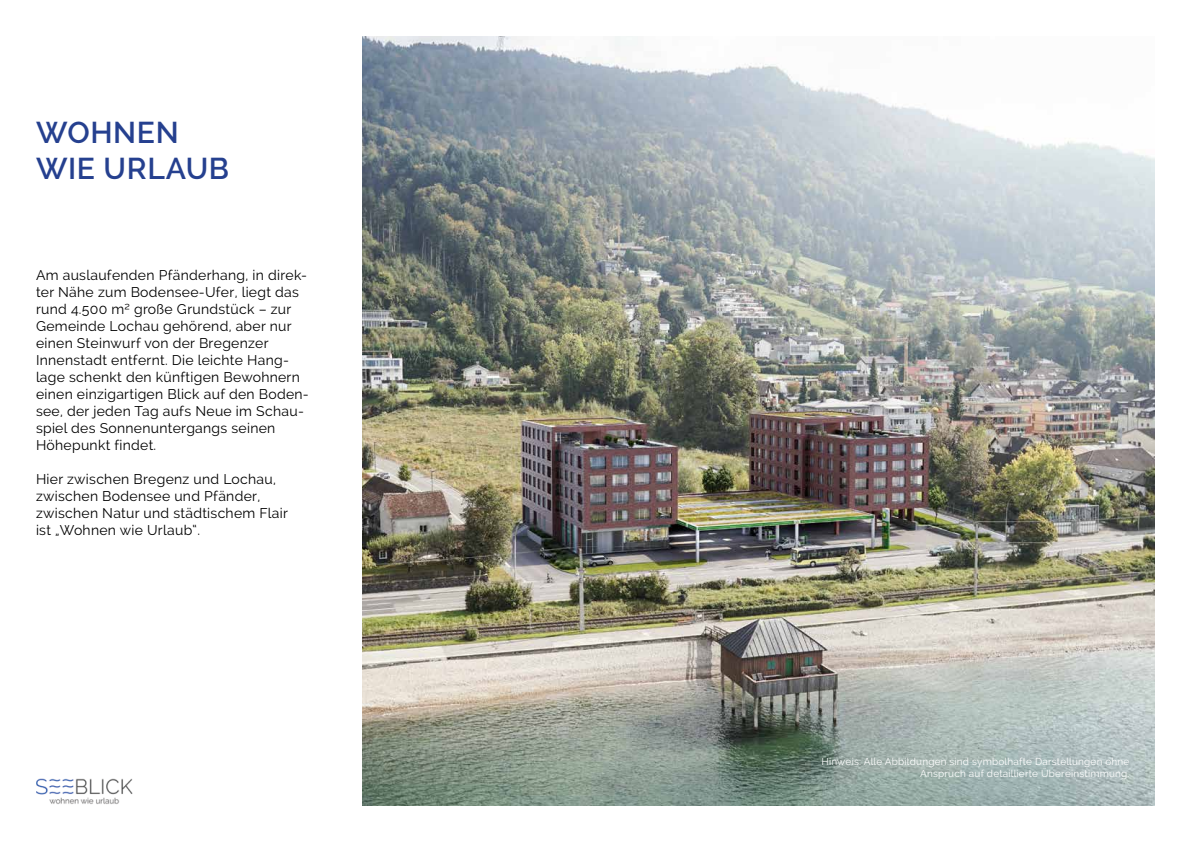
<style>
.page{position:relative;width:1191px;height:842px;background:#fff}
.page>*{position:absolute;margin:0;border:0;box-sizing:border-box;transform-origin:0 0}
.t1{font:600 30px/36px "Raleway";letter-spacing:.02em;color:#25408f}
.t2{font:14px/17px "Raleway";letter-spacing:.02em;color:#000}
.t3{font:10px/12px "Raleway";letter-spacing:.02em;color:#fff;text-align:right}
</style>
<div class="page">
<img style="left:36px;top:778px;width:96px;height:26px">
<img style="left:363px;top:36px;width:792px;height:770px">
<h1 class="t1" style="left:36px;top:114px;width:195px">WOHNEN<br>WIE URLAUB</h1>
<p class="t2" style="left:36px;top:266px;width:274px">Am auslaufenden Pfänderhang, in direk&shy;ter Nähe zum Bodensee-Ufer, liegt das rund 4.500 m² große Grundstück – zur Gemeinde Lochau gehörend, aber nur einen Steinwurf von der Bregenzer Innenstadt entfernt. Die leichte Hang&shy;lage schenkt den künftigen Bewohnern einen einzigartigen Blick auf den Boden&shy;see, der jeden Tag aufs Neue im Schau&shy;spiel des Sonnenuntergangs seinen Höhepunkt findet.</p>
<p class="t2" style="left:36px;top:470px;width:254px">Hier zwischen Bregenz und Lochau, zwischen Bodensee und Pfänder, zwischen Natur und städtischem Flair ist „Wohnen wie Urlaub“.</p>
<p class="t3" style="left:821px;top:755px;width:309px">Hinweis: Alle Abbildungen sind symbolhafte Darstellungen ohne<br>Anspruch auf detaillierte Übereinstimmung.</p>
</div>
